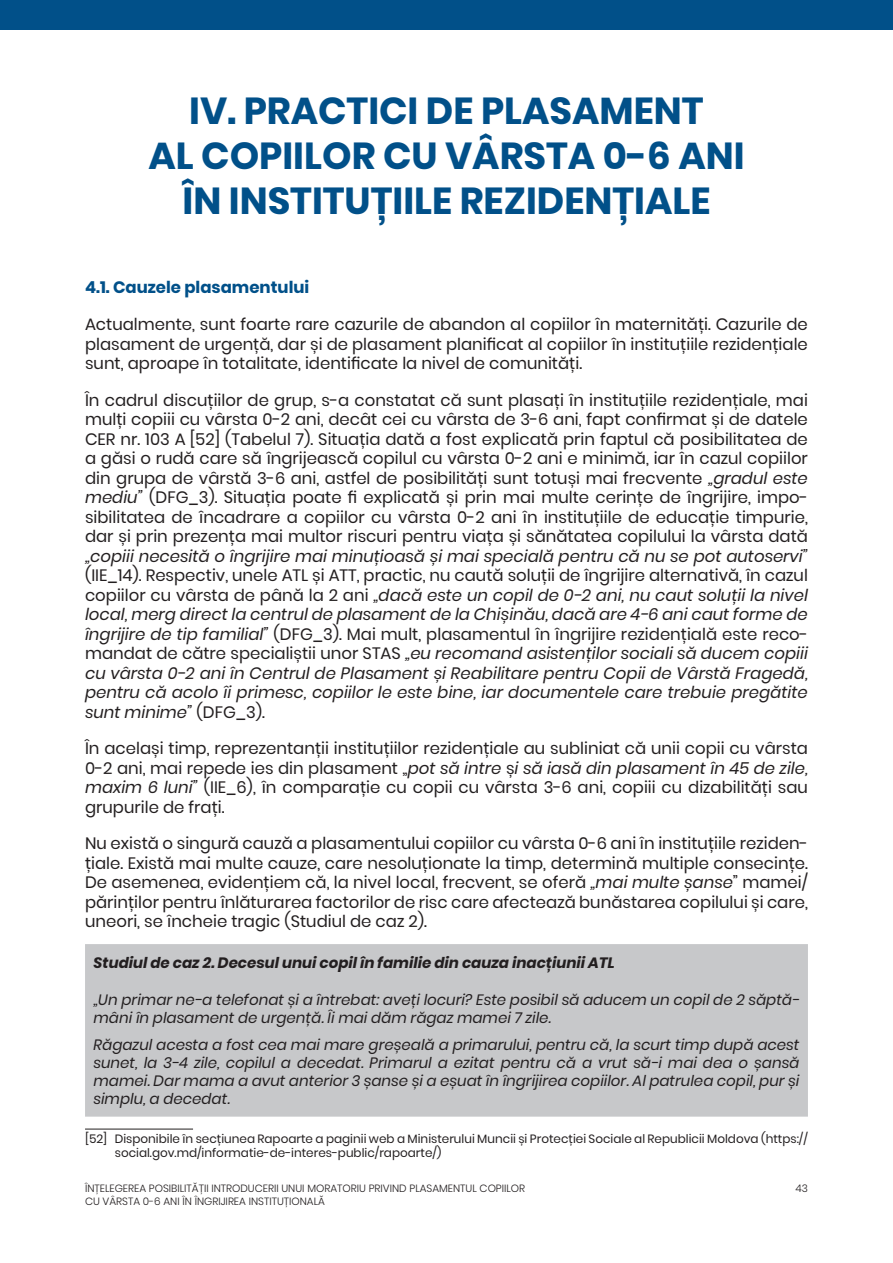
<style>
.page{position:relative;width:893px;height:1263px;background:#fff}
.page>*{position:absolute;margin:0;border:0;box-sizing:border-box;transform-origin:0 0}
.t1{font:700 37.5px/45px "Poppins";color:#015089;text-align:center}
.t2{font:16.5px/19.5px "Poppins";color:#231f20;text-align:justify}
.t3{font:italic 16.5px/19.5px "Poppins";color:#231f20;text-align:justify}
.t4{font:700 16.5px "Poppins";color:#015089}
.t5{font:italic 15px/18px "Poppins";color:#231f20}
.t6{font:italic 700 15px "Poppins";color:#231f20}
.t7{font:12px/13.8px "Poppins";color:#231f20}
.t8{font:300 10.5px "Poppins";color:#231f20}
.s1{font-style:italic}
.s2{font-style:normal}
</style>
<div class="page">
<div style="left:0;top:0;width:893px;height:30px;background:#015089"></div>
<div style="left:85px;top:944px;width:723px;height:173px;background:#c7c8ca"></div>
<hr style="left:85px;top:1129px;width:108px;height:1px;background:#231f20">
<h1 class="t1" style="left:148px;top:89px;width:598px">IV. PRACTICI DE PLASAMENT<br>AL COPIILOR CU VÂRSTA 0-6 ANI<br>ÎN INSTITUȚIILE REZIDENȚIALE</h1>
<p class="t4" style="left:85px;top:278px;width:226px">4.1. Cauzele plasamentului</p>
<p class="t2" style="left:85px;top:315px;width:724px">Actualmente, sunt foarte rare cazurile de abandon al copiilor în maternități. Cazurile de plasament de urgență, dar și de plasament planificat al copiilor în instituțiile rezidențiale sunt, aproape în totalitate, identificate la nivel de comunități.</p>
<p class="t2" style="left:85px;top:390px;width:725px">În cadrul discuțiilor de grup, s-a constatat că sunt plasați în instituțiile rezidențiale, mai mulți copiii cu vârsta 0-2 ani, decât cei cu vârsta de 3-6 ani, fapt confirmat și de datele CER nr. 103 A [52] (Tabelul 7). Situația dată a fost explicată prin faptul că posibilitatea de a găsi o rudă care să îngrijească copilul cu vârsta 0-2 ani e minimă, iar în cazul copiilor din grupa de vârstă 3-6 ani, astfel de posibilități sunt totuși mai frecvente <span class="s1">„gradul este mediu”</span> (DFG_3). Situația poate fi explicată și prin mai multe cerințe de îngrijire, impo&shy;sibilitatea de încadrare a copiilor cu vârsta 0-2 ani în instituțiile de educație timpurie, dar și prin prezența mai multor riscuri pentru viața și sănătatea copilului la vârsta dată</p>
<p class="t3" style="left:85px;top:546px;width:724px">„copiii necesită o îngrijire mai minuțioasă și mai specială pentru că nu se pot autoservi”</p>
<p class="t3" style="left:85px;top:566px;width:725px"><span class="s2">(IIE_14). Respectiv, unele ATL și ATT, practic, nu caută soluții de îngrijire alternativă, în cazul copiilor cu vârsta de până la 2 ani</span> „dacă este un copil de 0-2 ani, nu caut soluții la nivel local, merg direct la centrul de plasament de la Chișinău, dacă are 4-6 ani caut forme de îngrijire de tip familial” <span class="s2">(DFG_3). Mai mult, plasamentul în îngrijire rezidențială este reco&shy;mandat de către specialiștii unor STAS</span> „eu recomand asistenților sociali să ducem copiii cu vârsta 0-2 ani în Centrul de Plasament și Reabilitare pentru Copii de Vârstă Fragedă, pentru că acolo îi primesc, copiilor le este bine, iar documentele care trebuie pregătite sunt minime” <span class="s2">(DFG_3).</span></p>
<p class="t2" style="left:85px;top:739px;width:724px">În același timp, reprezentanții instituțiilor rezidențiale au subliniat că unii copii cu vârsta 0-2 ani, mai repede ies din plasament „<span class="s1">pot să intre</span> ș<span class="s1">i să iasă din plasament în 45 de zile, maxim 6 luni”</span> (IIE_6), în comparație cu copii cu vârsta 3-6 ani, copiii cu dizabilități sau grupurile de frați.</p>
<p class="t2" style="left:85px;top:834px;width:725px">Nu există o singură cauză a plasamentului copiilor cu vârsta 0-6 ani în instituțiile reziden&shy;țiale. Există mai multe cauze, care nesoluționate la timp, determină multiple consecințe.<br>De asemenea, evidențiem că, la nivel local, frecvent, se oferă <span class="s1">„mai multe șanse</span>” mamei/ părinților pentru înlăturarea factorilor de risc care afectează bunăstarea copilului și care, uneori, se încheie tragic (Studiul de caz 2).</p>
<p class="t6" style="left:94px;top:954px;width:523px">Studiul de caz 2. Decesul unui copil în familie din cauza inacțiunii ATL</p>
<p class="t5" style="left:94px;top:991px;width:707px">„Un primar ne-a telefonat și a întrebat: aveți locuri? Este posibil să aducem un copil de 2 săptă&shy;mâni în plasament de urgență. Îi mai dăm răgaz mamei 7 zile.</p>
<p class="t5" style="left:94px;top:1036px;width:707px;text-align:justify">Răgazul acesta a fost cea mai mare greșeală a primarului, pentru că, la scurt timp după acest sunet, la 3-4 zile, copilul a decedat. Primarul a ezitat pentru că a vrut să-i mai dea o șansă mamei. Dar mama a avut anterior 3 șanse și a eșuat în îngrijirea copiilor. Al patrulea copil, pur și simplu, a decedat.</p>
<p class="t7" style="left:115px;top:1132px;width:695px;text-indent:-30px">[52] Disponibile în secțiunea Rapoarte a paginii web a Ministerului Muncii și Protecției Sociale al Republicii Moldova (https:// social.gov.md/informatie-de-interes-public/rapoarte/)</p>
<p class="t8" style="left:85px;top:1182px;width:442px">ÎNȚELEGEREA POSIBILITĂȚII INTRODUCERII UNUI MORATORIU PRIVIND PLASAMENTUL COPIILOR</p>
<p class="t8" style="left:795px;top:1182px;width:14px">43</p>
<p class="t8" style="left:85px;top:1195px;width:241px">CU VÂRSTA 0-6 ANI ÎN ÎNGRIJIREA INSTITUȚIONALĂ</p>
</div>
